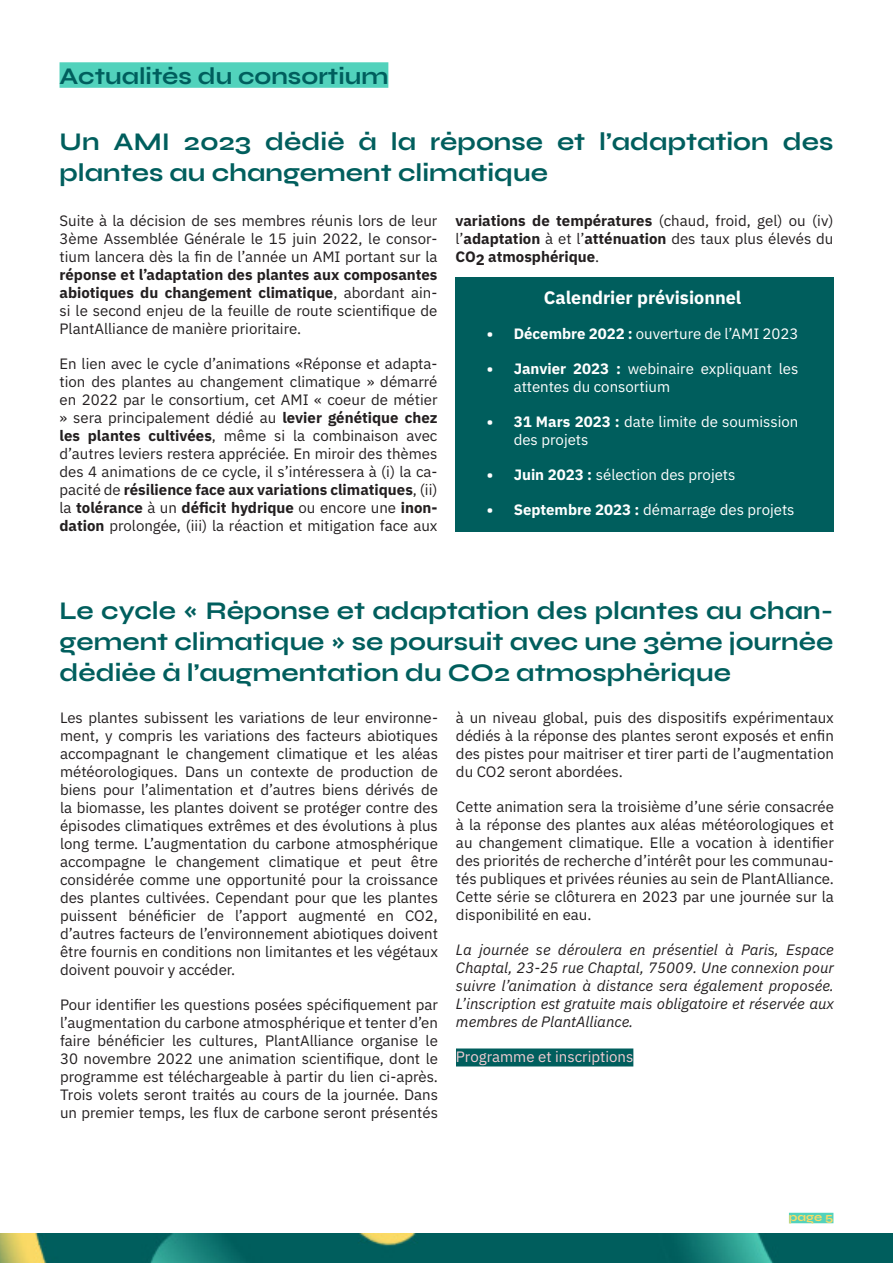
<style>
.page{position:relative;width:893px;height:1263px;background:#fff}
.page>*{position:absolute;margin:0;border:0;box-sizing:border-box;transform-origin:0 0}
.TEXTE_COURANT{font:700 25.5px/30.6px "Syne";color:#005e5d}
.RUBRIQUE{font:700 24px "Syne";color:#005e5d}
.TEXTE_COURANT-2{font:700 18px "IBM Plex Sans";color:#fff}
.TEXTE_COURANT-3{font:15px/18px "IBM Plex Sans";color:#231f20;text-align:justify}
.TEXTE_COURANT-4{font:italic 15px/18px "IBM Plex Sans";color:#231f20;text-align:justify}
.t1{font:15px/18px "IBM Plex Sans";color:#fff}
.TEXTE_COURANT-5{font:700 15px/18px "IBM Plex Sans";color:#231f20;text-align:justify}
.SOUS-TITRES_ET_EXERG{font:15px "IBM Plex Sans";color:#f4cdd4}
.t2{font:700 12px "Syne";color:#fbdb65}
.s1{font-weight:700}
.s2{font-weight:400}
</style>
<div class="page">
<img style="left:0;top:1233px;width:893px;height:30px">
<div style="left:789px;top:1213px;width:44px;height:10px;background:#52d2bc"></div>
<div style="left:455px;top:277px;width:378px;height:254px;background:#005e5d"></div>
<div style="left:60px;top:62px;width:328px;height:26px;background:#52d2bc"></div>
<div style="left:456px;top:1048px;width:177px;height:18px;background:#005e5d"></div>
<p class="RUBRIQUE" style="left:60px;top:62px;width:330px">Actualités du consortium</p>
<p class="TEXTE_COURANT" style="left:60px;top:126px;width:775px">Un AMI 2023 dédié à la réponse et l’adaptation des plantes au changement climatique</p>
<p class="TEXTE_COURANT-3" style="left:60px;top:210px;width:379px">Suite à la décision de ses membres réunis lors de leur 3ème Assemblée Générale le 15 juin 2022, le consor&shy;tium lancera dès la fin de l’année un AMI portant sur la <span class="s1">réponse et l’adaptation des plantes aux composantes abiotiques du changement climatique</span>, abordant ain&shy;si le second enjeu de la feuille de route scientifique de PlantAlliance de manière prioritaire.</p>
<p class="TEXTE_COURANT-3" style="left:60px;top:353px;width:379px">En lien avec le cycle d’animations «Réponse et adapta&shy;tion des plantes au changement climatique » démarré en 2022 par le consortium, cet AMI « coeur de métier » sera principalement dédié au <span class="s1">levier génétique chez les plantes cultivées</span>, même si la combinaison avec d’autres leviers restera appréciée. En miroir des thèmes des 4 animations de ce cycle, il s’intéressera à (i) la ca&shy;pacité de <span class="s1">résilience face aux variations climatiques</span>, (ii) la <span class="s1">tolérance</span> à un <span class="s1">déficit hydrique</span> ou encore une <span class="s1">inon&shy;dation</span> prolongée, (iii) la réaction et mitigation face aux</p>
<p class="TEXTE_COURANT-5" style="left:455px;top:210px;width:379px">variations de températures <span class="s2">(chaud, froid, gel) ou (iv) l’</span>adaptation <span class="s2">à et l’</span>atténuation <span class="s2">des taux plus élevés du </span>CO2 atmosphérique<span class="s2">.</span></p>
<p class="TEXTE_COURANT-2" style="left:544px;top:283px;width:199px">Calendrier prévisionnel</p>
<p class="t1" style="left:487px;top:323px;width:313px"><span class="s1">• Décembre 2022 :</span> ouverture de l’AMI 2023</p>
<p class="t1" style="left:514px;top:358px;width:286px;text-indent:-27px"><span class="s1">• Janvier 2023 :</span> webinaire expliquant les attentes du consortium</p>
<p class="t1" style="left:514px;top:411px;width:286px;text-indent:-27px"><span class="s1">• 31 Mars 2023 :</span> date limite de soumission des projets</p>
<p class="t1" style="left:487px;top:464px;width:250px"><span class="s1">• Juin 2023 :</span> sélection des projets</p>
<p class="t1" style="left:487px;top:499px;width:309px"><span class="s1">• Septembre 2023 :</span> démarrage des projets</p>
<p class="TEXTE_COURANT" style="left:60px;top:595px;width:775px;text-align:justify">Le cycle « Réponse et adaptation des plantes au chan&shy;gement climatique » se poursuit avec une 3ème journée dédiée à l’augmentation du CO2 atmosphérique</p>
<p class="TEXTE_COURANT-3" style="left:60px;top:707px;width:379px">Les plantes subissent les variations de leur environne&shy;ment, y compris les variations des facteurs abiotiques accompagnant le changement climatique et les aléas météorologiques. Dans un contexte de production de biens pour l’alimentation et d’autres biens dérivés de la biomasse, les plantes doivent se protéger contre des épisodes climatiques extrêmes et des évolutions à plus long terme. L’augmentation du carbone atmosphérique accompagne le changement climatique et peut être considérée comme une opportunité pour la croissance des plantes cultivées. Cependant pour que les plantes puissent bénéficier de l’apport augmenté en CO2, d’autres facteurs de l’environnement abiotiques doivent être fournis en conditions non limitantes et les végétaux doivent pouvoir y accéder.</p>
<p class="TEXTE_COURANT-3" style="left:60px;top:994px;width:379px">Pour identifier les questions posées spécifiquement par l’augmentation du carbone atmosphérique et tenter d’en faire bénéficier les cultures, PlantAlliance organise le 30 novembre 2022 une animation scientifique, dont le programme est téléchargeable à partir du lien ci-après.<br>Trois volets seront traités au cours de la journée. Dans un premier temps, les flux de carbone seront présentés</p>
<p class="TEXTE_COURANT-3" style="left:456px;top:707px;width:379px">à un niveau global, puis des dispositifs expérimentaux dédiés à la réponse des plantes seront exposés et enfin des pistes pour maitriser et tirer parti de l’augmentation du CO2 seront abordées.</p>
<p class="TEXTE_COURANT-3" style="left:456px;top:796px;width:379px">Cette animation sera la troisième d’une série consacrée à la réponse des plantes aux aléas météorologiques et au changement climatique. Elle a vocation à identifier des priorités de recherche d’intérêt pour les communau&shy;tés publiques et privées réunies au sein de PlantAlliance.<br>Cette série se clôturera en 2023 par une journée sur la disponibilité en eau.</p>
<p class="TEXTE_COURANT-4" style="left:456px;top:939px;width:379px">La journée se déroulera en présentiel à Paris, Espace Chaptal, 23-25 rue Chaptal, 75009. Une connexion pour suivre l’animation à distance sera également proposée.<br>L’inscription est gratuite mais obligatoire et réservée aux membres de PlantAlliance.</p>
<p class="SOUS-TITRES_ET_EXERG" style="left:456px;top:1045px;width:179px">Programme et inscriptions</p>
<p class="t2" style="left:789px;top:1210px;width:46px">page 5</p>
</div>
